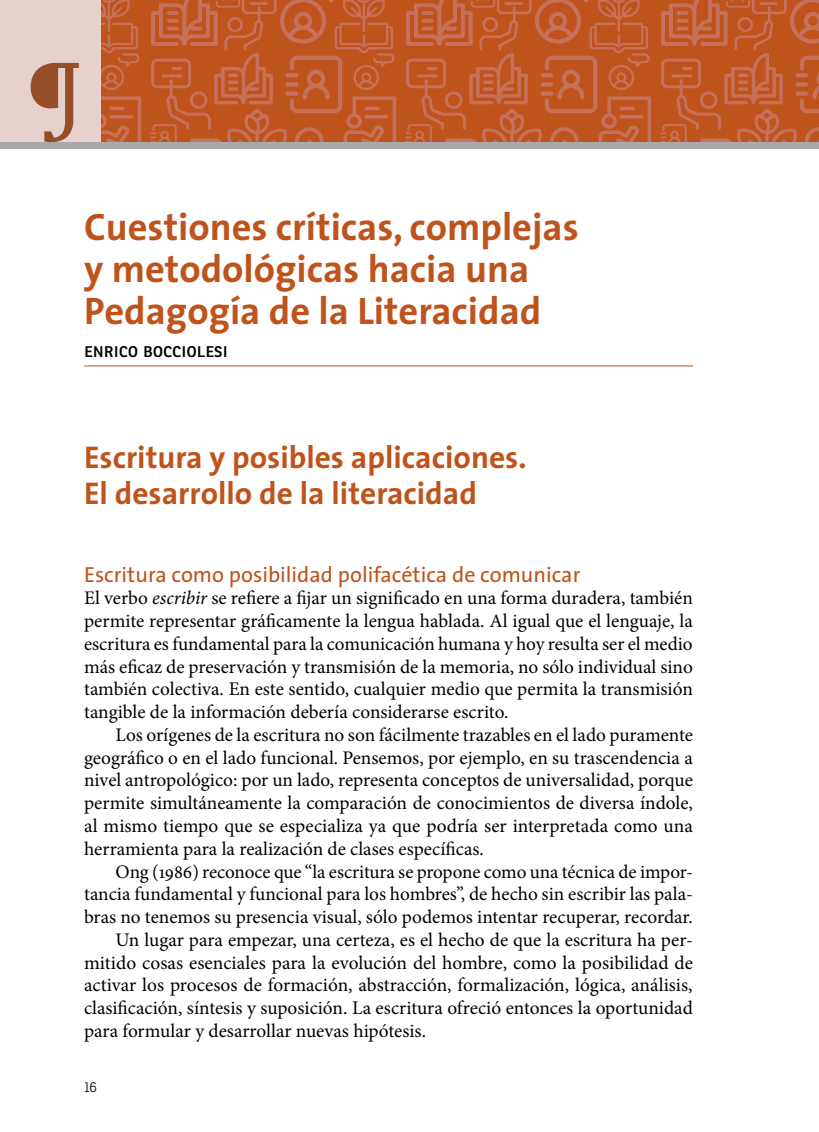
<style>
.page{position:relative;width:819px;height:1132px;background:#fff}
.page>*{position:absolute;margin:0;border:0;box-sizing:border-box;transform-origin:0 0}
.t1{font:700 87.5px "Swift";color:#954e27}
.t2{font:700 38.5px/42px "The Sans";color:#bf531c}
.t3{font:700 31.5px/36.8px "The Sans";color:#bf531c}
.t4{font:21.88px "The Sans";color:#bf531c}
.t5{font:19.25px/22.8px "Minion Pro";color:#000;text-align:justify}
.t6{font:18.55px "Ronnia";color:#000}
.t7{font:300 14px "Ronnia";color:#000}
.s1{font-style:italic}
</style>
<div class="page">
<svg style="left:101px;top:0;width:717px;height:142px;background:#c05b2c"></svg>
<div style="left:0;top:0;width:101px;height:142px;background:#e7d1cd"></div>
<div style="left:0;top:142px;width:818px;height:7px;background:#a7a9ac"></div>
<hr style="left:84px;top:365px;width:609px;height:1px;background:#bf531c">
<h1 class="t1" style="left:29px;top:42px;width:54px">¶</h1>
<h2 class="t2" style="left:84px;top:205px;width:496px">Cuestiones críticas, complejas y metodológicas hacia una<br>Pedagogía de la Literacidad</h2>
<p class="t6" style="left:84px;top:338px;width:145px">ENRICO BOCCIOLESI</p>
<h3 class="t3" style="left:84px;top:437px;width:444px">Escritura y posibles aplicaciones.<br>El desarrollo de la literacidad</h3>
<p class="t4" style="left:84px;top:555px;width:498px">Escritura como posibilidad polifacética de comunicar</p>
<p class="t5" style="left:84px;top:586px;width:610px">El verbo <span class="s1">escribir</span> se refiere a fijar un significado en una forma duradera, también permite representar gráficamente la lengua hablada. Al igual que el lenguaje, la escritura es fundamental para la comunicación humana y hoy resulta ser el medio más eficaz de preservación y transmisión de la memoria, no sólo individual sino también colectiva. En este sentido, cualquier medio que permita la transmisión tangible de la información debería considerarse escrito.</p>
<p class="t5" style="left:84px;top:723px;width:610px;text-indent:32px">Los orígenes de la escritura no son fácilmente trazables en el lado puramente geográfico o en el lado funcional. Pensemos, por ejemplo, en su trascendencia a nivel antropológico: por un lado, representa conceptos de universalidad, porque permite simultáneamente la comparación de conocimientos de diversa índole, al mismo tiempo que se especializa ya que podría ser interpretada como una herramienta para la realización de clases específicas.</p>
<p class="t5" style="left:116px;top:859px;width:579px">Ong (1986) reconoce que “la escritura se propone como una técnica de impor-</p>
<p class="t5" style="left:84px;top:882px;width:610px">tancia fundamental y funcional para los hombres”, de hecho sin escribir las pala-</p>
<p class="t5" style="left:84px;top:905px;width:610px">bras no tenemos su presencia visual, sólo podemos intentar recuperar, recordar.</p>
<p class="t5" style="left:115px;top:928px;width:578px">Un lugar para empezar, una certeza, es el hecho de que la escritura ha per-</p>
<p class="t5" style="left:84px;top:950px;width:610px">mitido cosas esenciales para la evolución del hombre, como la posibilidad de</p>
<p class="t5" style="left:84px;top:973px;width:610px">activar los procesos de formación, abstracción, formalización, lógica, análisis,</p>
<p class="t5" style="left:84px;top:996px;width:610px">clasificación, síntesis y suposición. La escritura ofreció entonces la oportunidad</p>
<p class="t5" style="left:84px;top:1019px;width:343px">para formular y desarrollar nuevas hipótesis.</p>
<p class="t7" style="left:84px;top:1078px;width:14px">16</p>
</div>
